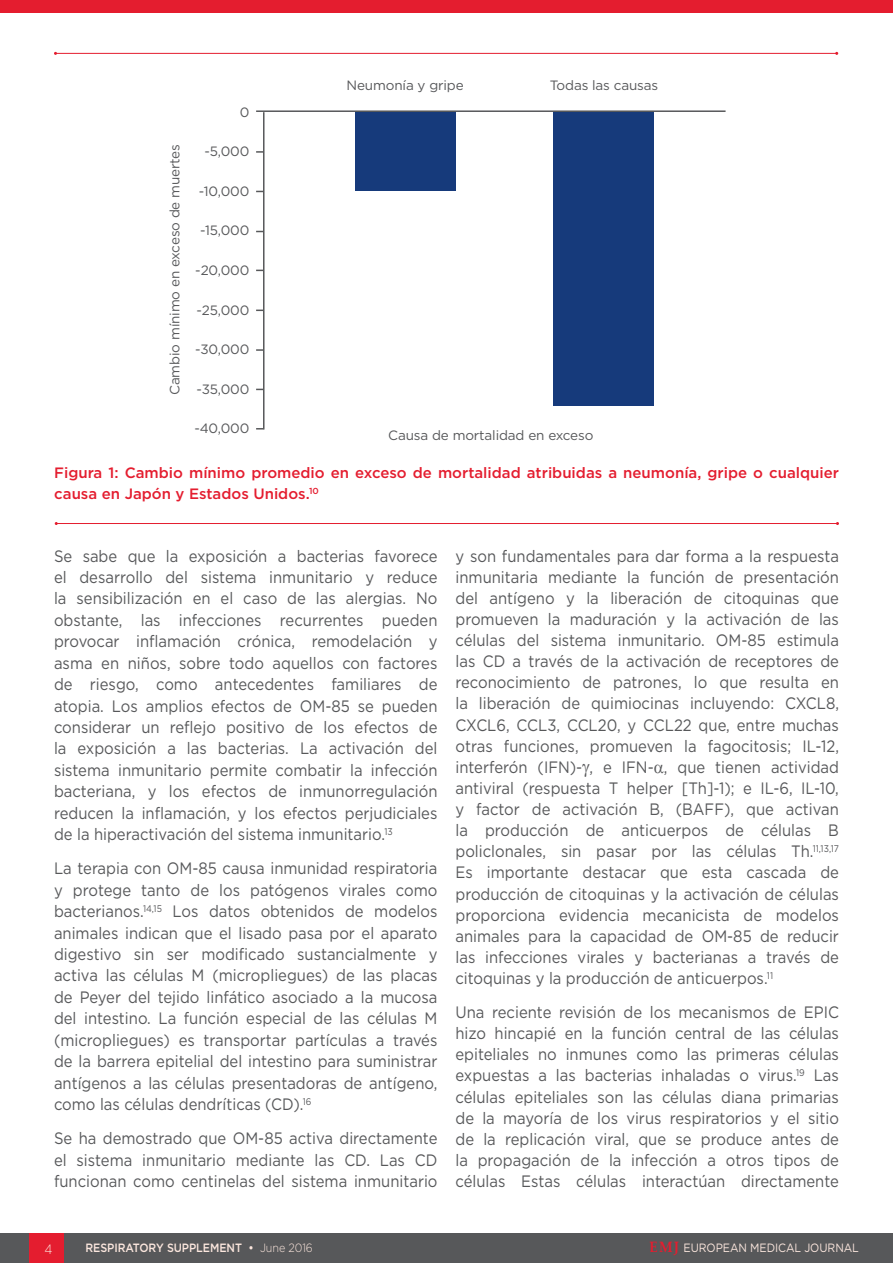
<style>
.page{position:relative;width:893px;height:1263px;background:#fff}
.page>*{position:absolute;margin:0;border:0;box-sizing:border-box;transform-origin:0 0}
._10__Main_text{font:16.5px/21.1px "Gotham";color:#57585a;text-align:justify;scale:.9 1}
.t1{font:500 15px/21px "Gotham";color:#e41d2f}
.t2{font:13.5px "Gotham";letter-spacing:-.01em;color:#57585a}
.t3{font:300 13.5px "Gotham";color:#fce7de;scale:.9 1}
.t4{font:500 12px "Gotham";letter-spacing:-.005em;color:#fce7de;scale:.9 1}
.t5{font:12px "Gotham";letter-spacing:-.005em;color:#fce7de;scale:.9 1}
.s1{font-weight:300}
.s2{font-family:"Palatino Linotype";font-weight:700;font-size:15px;color:#e41d2f}
</style>
<div class="page">
<div style="left:0;top:1233px;width:893px;height:30px;background:#57585a"></div>
<div style="left:30px;top:1233px;width:34px;height:30px;background:#e41d2f"></div>
<div style="left:0;top:0;width:893px;height:12px;background:#e41d2f"></div>
<div style="left:355px;top:111px;width:100px;height:80px;background:#163a7b"></div>
<div style="left:554px;top:111px;width:100px;height:295px;background:#163a7b"></div>
<hr style="left:55px;top:53px;width:782px;height:1px;background:#e41d2f">
<hr style="left:56px;top:523px;width:781px;height:1px;background:#e41d2f">
<hr style="left:263px;top:112px;width:1px;height:317px;background:#57585a">
<hr style="left:256px;top:110px;width:470px;height:2px;background:#57585a">
<svg style="left:256px;top:349px;width:7px;height:2px"></svg>
<svg style="left:256px;top:151px;width:7px;height:2px"></svg>
<p class="t2" style="left:166px;top:395px;width:253px;rotate:-90deg">Cambio mínimo en exceso de muertes</p>
<p class="t2" style="left:240px;top:103px;width:11px">0</p>
<p class="t2" style="left:204px;top:143px;width:47px">-5,000</p>
<p class="t2" style="left:199px;top:182px;width:52px">-10,000</p>
<p class="t2" style="left:200px;top:222px;width:51px">-15,000</p>
<p class="t2" style="left:195px;top:262px;width:56px">-20,000</p>
<p class="t2" style="left:196px;top:301px;width:55px">-25,000</p>
<p class="t2" style="left:195px;top:341px;width:56px">-30,000</p>
<p class="t2" style="left:196px;top:380px;width:55px">-35,000</p>
<p class="t2" style="left:194px;top:420px;width:57px">-40,000</p>
<p class="t2" style="left:347px;top:77px;width:119px">Neumonía y gripe</p>
<p class="t2" style="left:550px;top:77px;width:110px">Todas las causas</p>
<p class="t2" style="left:388px;top:427px;width:207px">Causa de mortalidad en exceso</p>
<p class="t1" style="left:54px;top:462px;width:786px">Figura 1: Cambio mínimo promedio en exceso de mortalidad atribuidas a neumonía, gripe o cualquier causa en Japón y Estados Unidos.<sup>10</sup></p>
<p class="_10__Main_text" style="left:54px;top:545px;width:428px">Se sabe que la exposición a bacterias favorece el desarrollo del sistema inmunitario y reduce la sensibilización en el caso de las alergias. No obstante, las infecciones recurrentes pueden provocar inflamación crónica, remodelación y asma en niños, sobre todo aquellos con factores de riesgo, como antecedentes familiares de atopia. Los amplios efectos de OM-85 se pueden considerar un reflejo positivo de los efectos de la exposición a las bacterias. La activación del sistema inmunitario permite combatir la infección bacteriana, y los efectos de inmunorregulación reducen la inflamación, y los efectos perjudiciales de la hiperactivación del sistema inmunitario.<sup>13</sup></p>
<p class="_10__Main_text" style="left:54px;top:857px;width:428px">La terapia con OM-85 causa inmunidad respiratoria y protege tanto de los patógenos virales como bacterianos.<sup>14,15</sup> Los datos obtenidos de modelos animales indican que el lisado pasa por el aparato digestivo sin ser modificado sustancialmente y activa las células M (micropliegues) de las placas de Peyer del tejido linfático asociado a la mucosa del intestino. La función especial de las células M (micropliegues) es transportar partículas a través de la barrera epitelial del intestino para suministrar antígenos a las células presentadoras de antígeno, como las células dendríticas (CD).<sup>16</sup></p>
<p class="_10__Main_text" style="left:54px;top:1127px;width:428px">Se ha demostrado que OM-85 activa directamente el sistema inmunitario mediante las CD. Las CD funcionan como centinelas del sistema inmunitario</p>
<p class="_10__Main_text" style="left:455px;top:545px;width:428px">y son fundamentales para dar forma a la respuesta inmunitaria mediante la función de presentación del antígeno y la liberación de citoquinas que promueven la maduración y la activación de las células del sistema inmunitario. OM-85 estimula las CD a través de la activación de receptores de reconocimiento de patrones, lo que resulta en la liberación de quimiocinas incluyendo: CXCL8, CXCL6, CCL3, CCL20, y CCL22 que, entre muchas otras funciones, promueven la fagocitosis; IL-12, interferón (IFN)- , e IFN- , que tienen actividad antiviral (respuesta T helper [Th]-1); e IL-6, IL-10, y factor de activación B, (BAFF), que activan la producción de anticuerpos de células B policlonales, sin pasar por las células Th.<sup>11,13,17<br></sup>Es importante destacar que esta cascada de producción de citoquinas y la activación de células proporciona evidencia mecanicista de modelos animales para la capacidad de OM-85 de reducir las infecciones virales y bacterianas a través de citoquinas y la producción de anticuerpos.<sup>11</sup></p>
<p class="_10__Main_text" style="left:455px;top:1001px;width:428px">Una reciente revisión de los mecanismos de EPIC hizo hincapié en la función central de las células epiteliales no inmunes como las primeras células expuestas a las bacterias inhaladas o virus.<sup>19</sup> Las células epiteliales son las células diana primarias de la mayoría de los virus respiratorios y el sitio de la replicación viral, que se produce antes de la propagación de la infección a otros tipos de células Estas células interactúan directamente</p>
<p class="t3" style="left:45px;top:1240px;width:10px">4</p>
<p class="t4" style="left:85px;top:1240px;width:254px">RESPIRATORY SUPPLEMENT • <span class="s1">June 2016</span></p>
<p class="t5" style="left:650px;top:1240px;width:234px"><span class="s2">EMJ</span> EUROPEAN MEDICAL JOURNAL</p>
</div>
